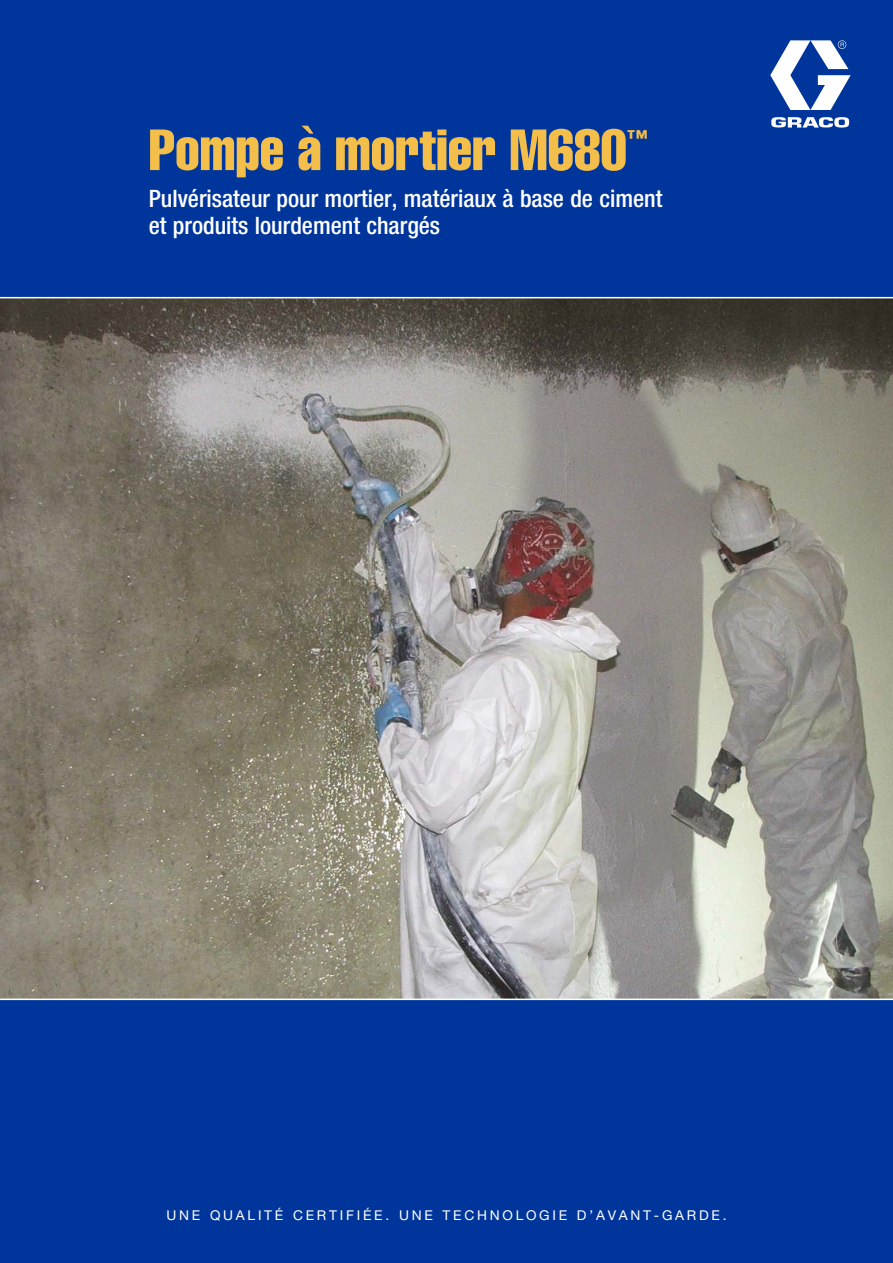
<style>
.page{position:relative;width:893px;height:1263px;background:#00369c}
.page>*{position:absolute;margin:0;border:0;box-sizing:border-box;transform-origin:0 0}
.t1{font:57px "Helvetica LT Std Comp";color:#f3be49}
.t2{font:500 condensed 24px/27px "Helvetica Neue LT Std";color:#fff}
.t3{font:20.85px "Helvetica LT Std Comp";color:#f3be49}
.t4{font:13.5px "Helvetica Neue LT Std";letter-spacing:.2em;color:#fff}
</style>
<div class="page">
<img style="left:0;top:298px;width:893px;height:700px">
<svg style="left:770px;top:40px;width:81px;height:88px"></svg>
<hr style="left:0;top:297px;width:893px;height:1px;background:#fff">
<hr style="left:0;top:998px;width:893px;height:2px;background:#fff">
<h1 class="t1" style="left:149px;top:129px;width:480px">Pompe à mortier M680</h1>
<p class="t3" style="left:627px;top:130px;width:22px">™</p>
<p class="t2" style="left:149px;top:188px;width:515px">Pulvérisateur pour mortier, matériaux à base de ciment et produits lourdement chargés</p>
<p class="t4" style="left:166px;top:1211px;width:561px">UNE QUALITÉ CERTIFIÉE. UNE TECHNOLOGIE D’AVANT-GARDE.</p>
</div>
